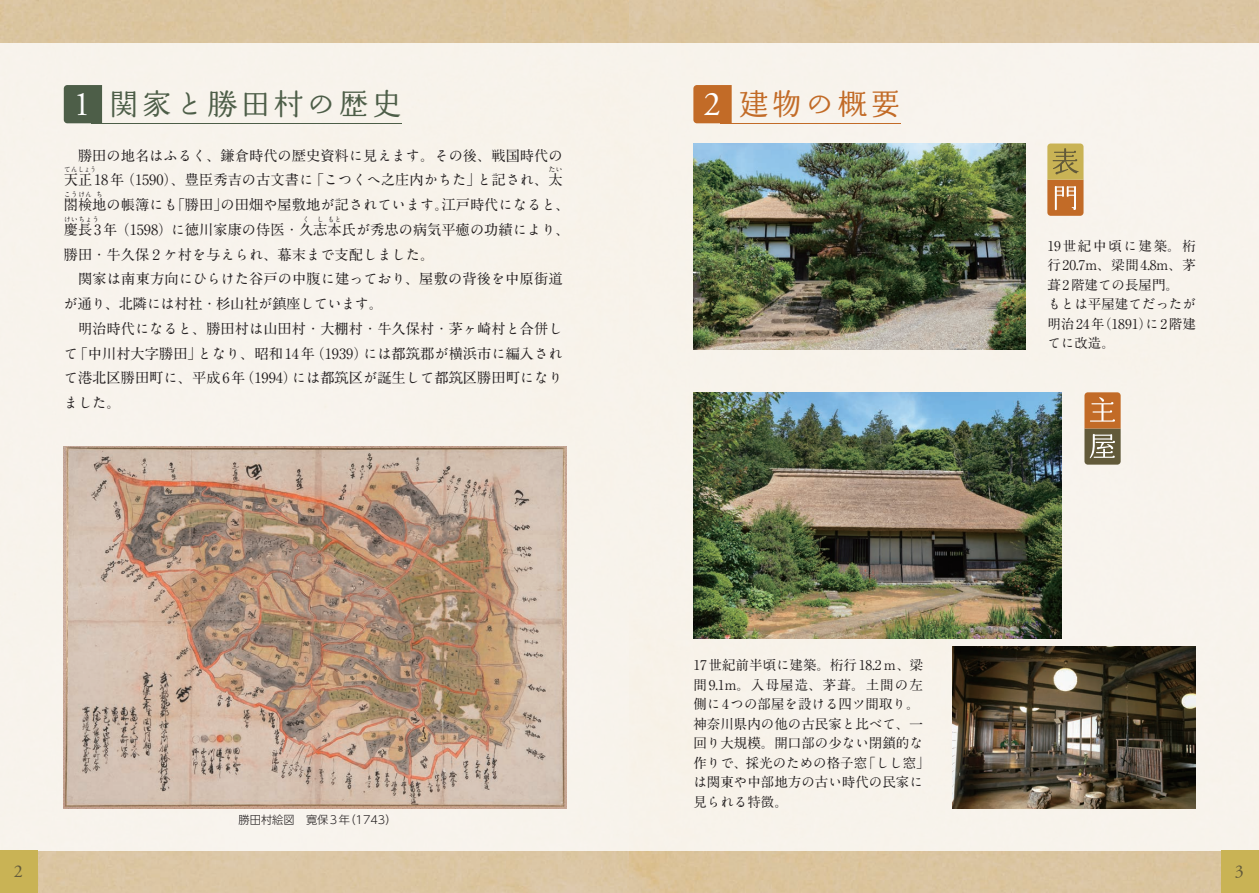
<style>
.page{position:relative;width:1259px;height:893px;background:#fff}
.page>*{position:absolute;margin:0;border:0;box-sizing:border-box;transform-origin:0 0}
.t1{font:30px "Marumin Old";letter-spacing:.095em;color:#4d5e48}
.t2{font:30px "Marumin Old";letter-spacing:.095em;color:#c26b27}
.t3{font:18px "Adobe Garamond Pro";color:#625a3a}
.t4{font:700 14.25px/24.8px "A1 Mincho Std";color:#231f20}
.t5{font:700 13.5px/19.5px "A1 Mincho Std";color:#231f20}
.t6{font:300 11.25px "UD Shin Go Pro";color:#231f20}
.t7{font:700 7.2px "A1 Mincho Std";color:#231f20}
.s1{font-family:"Adobe Garamond Pro";font-size:34.5px;color:#fff}
</style>
<div class="page">
<div style="left:0;top:43px;width:1259px;height:807px;background:#f7f3ec"></div>
<div style="left:0;top:850px;width:38px;height:43px;background:#c9b355"></div>
<div style="left:1221px;top:850px;width:38px;height:43px;background:#c9b355"></div>
<svg style="left:64px;top:85px;width:38px;height:38px"></svg>
<hr style="left:91px;top:123px;width:311px;height:1px;background:#4d5e48">
<img style="left:63px;top:446px;width:503px;height:362px">
<svg style="left:693px;top:85px;width:38px;height:38px"></svg>
<hr style="left:720px;top:123px;width:180px;height:1px;background:#c26b27">
<img style="left:693px;top:144px;width:332px;height:206px">
<svg style="left:1047px;top:144px;width:36px;height:72px;background:#c2934d"></svg>
<img style="left:693px;top:392px;width:369px;height:246px">
<img style="left:952px;top:647px;width:243px;height:161px">
<svg style="left:1084px;top:392px;width:36px;height:73px;background:#a47b50"></svg>
<h1 class="t1" style="left:74px;top:84px;width:330px"><span class="s1">1</span> 関家と勝田村の歴史</h1>
<h1 class="t2" style="left:703px;top:84px;width:198px"><span class="s1">2</span> 建物の概要</h1>
<p class="t4" style="left:64px;top:141px;width:500px">　勝田の地名はふるく、鎌倉時代の歴史資料に見えます。その後、戦国時代の天正18年（1590）、豊臣秀吉の古文書に「こつくへ之庄内かちた」と記され、太</p>
<p class="t7" style="left:64px;top:163px;width:34px">てんしょう</p>
<p class="t7" style="left:548px;top:163px;width:16px">たい</p>
<p class="t4" style="left:64px;top:190px;width:507px">閤検地の帳簿にも「勝田」の田畑や屋敷地が記されています。江戸時代になると、</p>
<p class="t7" style="left:64px;top:188px;width:30px">こうけん</p>
<p class="t7" style="left:96px;top:188px;width:9px">ち</p>
<p class="t4" style="left:64px;top:215px;width:507px">慶長3年（1598）に徳川家康の侍医・久志本氏が秀忠の病気平癒の功績により、</p>
<p class="t7" style="left:64px;top:213px;width:37px">けいちょう</p>
<p class="t7" style="left:302px;top:213px;width:9px">く</p>
<p class="t7" style="left:317px;top:213px;width:9px">し</p>
<p class="t7" style="left:327px;top:213px;width:16px">もと</p>
<p class="t4" style="left:64px;top:240px;width:501px">勝田・牛久保２ケ村を与えられ、幕末まで支配しました。<br>　関家は南東方向にひらけた谷戸の中腹に建っており、屋敷の背後を中原街道が通り、北隣には村社・杉山社が鎮座しています。<br>　明治時代になると、勝田村は山田村・大棚村・牛久保村・茅ヶ崎村と合併して「中川村大字勝田」となり、昭和14年（1939）には都筑郡が横浜市に編入されて港北区勝田町に、平成6年（1994）には都筑区が誕生して都筑区勝田町になりました。</p>
<p class="t6" style="left:238px;top:810px;width:160px">勝田村絵図　寛保3年（1743）</p>
<p class="t5" style="left:693px;top:654px;width:238px">17世紀前半頃に建築。桁行18.2ｍ、梁間9.1m。入母屋造、茅葺。土間の左側に4つの部屋を設ける四ツ間取り。神奈川県内の他の古民家と比べて、一回り大規模。開口部の少ない閉鎖的な作りで、採光のための格子窓「しし窓」は関東や中部地方の古い時代の民家に見られる特徴。</p>
<p class="t5" style="left:1047px;top:234px;width:150px">19世紀中頃に建築。桁行20.7m、梁間4.8m、茅葺2階建ての長屋門。<br>もとは平屋建てだったが明治24年（1891）に2階建てに改造。</p>
<p class="t3" style="left:14px;top:860px;width:10px">2</p>
<p class="t3" style="left:1235px;top:860px;width:10px">3</p>
</div>
